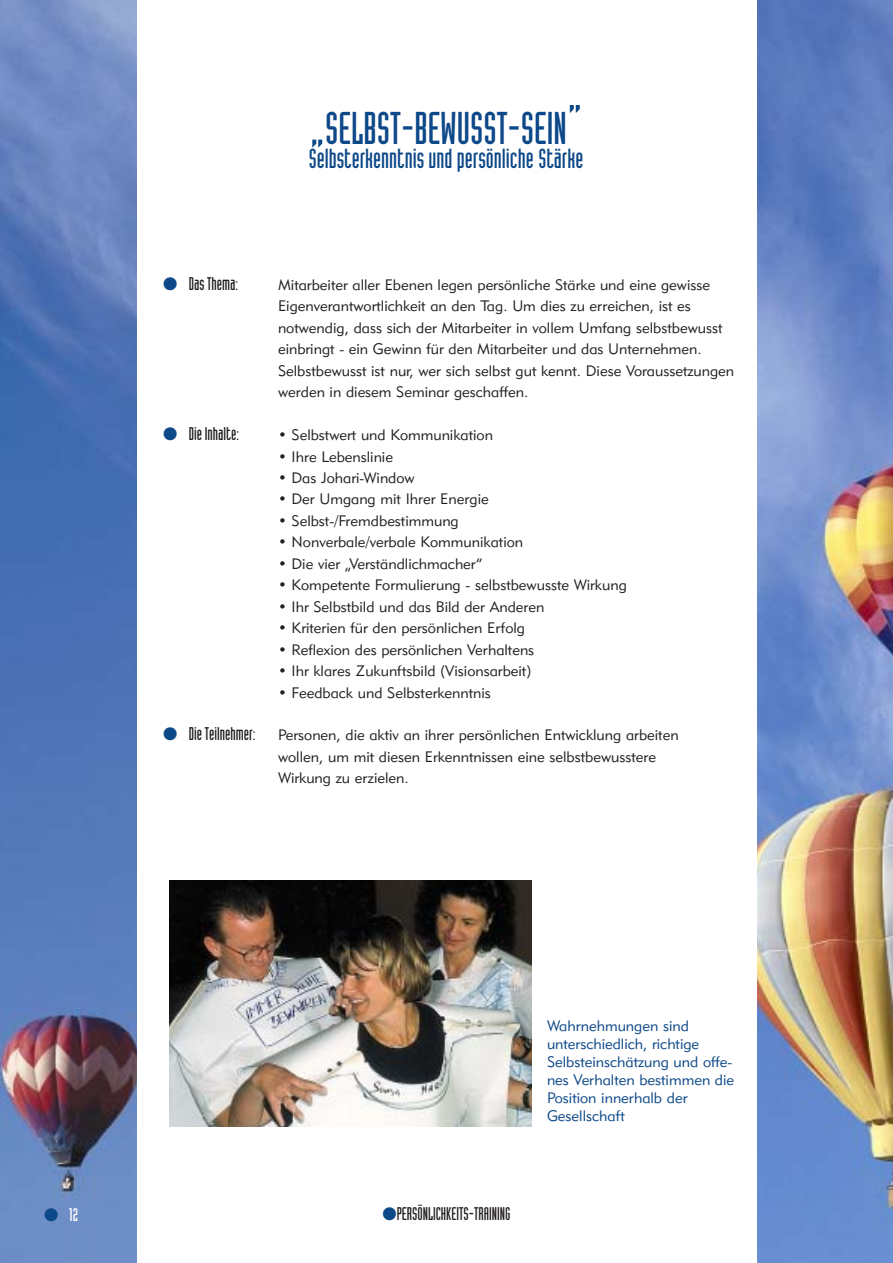
<style>
.page{position:relative;width:893px;height:1263px;background:#fff}
.page>*{position:absolute;margin:0;border:0;box-sizing:border-box;transform-origin:0 0}
.t1{font:45px "Industria Solid A";color:#0d4888}
.t2{font:27px "Industria Solid A";color:#0d4888}
.t3{font:18px "Industria Solid A";color:#231f1f}
.t4{font:18px "Industria Solid A";color:#fff}
.t5{font:15px/21.5px "Geometric 415 BT Lite A";color:#231f1f}
.t6{font:15px/18px "Geometric 415 BT Lite A";color:#0d4888}
.s1{font-size:54px}
.s2{color:#0d4888}
</style>
<div class="page">
<img style="left:0;top:0;width:136px;height:1263px">
<img style="left:170px;top:880px;width:361px;height:247px">
<img style="left:757px;top:0;width:135px;height:1263px">
<h1 class="t1" style="left:309px;top:112px;width:275px"><span class="s1">„</span>SELBST-BEWUSST-SEIN<span class="s1">“</span></h1>
<h2 class="t2" style="left:309px;top:148px;width:276px">Selbsterkenntnis und persönliche Stärke</h2>
<p class="t3" style="left:163px;top:277px;width:77px"><span class="s2">●</span> Das Thema:</p>
<p class="t3" style="left:163px;top:427px;width:78px"><span class="s2">●</span> Die Inhalte:</p>
<p class="t3" style="left:163px;top:728px;width:94px"><span class="s2">●</span> Die Teilnehmer:</p>
<p class="t5" style="left:278px;top:275px;width:457px">Mitarbeiter aller Ebenen legen persönliche Stärke und eine gewisse Eigenverantwortlichkeit an den Tag. Um dies zu erreichen, ist es notwendig, dass sich der Mitarbeiter in vollem Umfang selbstbewusst einbringt - ein Gewinn für den Mitarbeiter und das Unternehmen.<br>Selbstbewusst ist nur, wer sich selbst gut kennt. Diese Voraussetzungen werden in diesem Seminar geschaffen.</p>
<p class="t5" style="left:278px;top:426px;width:216px">• Selbstwert und Kommunikation</p>
<p class="t5" style="left:278px;top:447px;width:116px">• Ihre Lebenslinie</p>
<p class="t5" style="left:278px;top:469px;width:138px">• Das Johari-Window</p>
<p class="t5" style="left:278px;top:490px;width:212px">• Der Umgang mit Ihrer Energie</p>
<p class="t5" style="left:278px;top:511px;width:182px">• Selbst-/Fremdbestimmung</p>
<p class="t5" style="left:278px;top:533px;width:247px">• Nonverbale/verbale Kommunikation</p>
<p class="t5" style="left:278px;top:554px;width:206px">• Die vier „Verständlichmacher“</p>
<p class="t5" style="left:278px;top:576px;width:350px">• Kompetente Formulierung - selbstbewusste Wirkung</p>
<p class="t5" style="left:278px;top:597px;width:268px">• Ihr Selbstbild und das Bild der Anderen</p>
<p class="t5" style="left:278px;top:619px;width:248px">• Kriterien für den persönlichen Erfolg</p>
<p class="t5" style="left:278px;top:640px;width:258px">• Reflexion des persönlichen Verhaltens</p>
<p class="t5" style="left:278px;top:662px;width:255px">• Ihr klares Zukunftsbild (Visionsarbeit)</p>
<p class="t5" style="left:278px;top:683px;width:214px">• Feedback und Selbsterkenntnis</p>
<p class="t5" style="left:278px;top:726px;width:402px">Personen, die aktiv an ihrer persönlichen Entwicklung arbeiten wollen, um mit diesen Erkenntnissen eine selbstbewusstere<br>Wirkung zu erzielen.</p>
<p class="t4" style="left:44px;top:1208px;width:36px"><span class="s2">●</span> 12</p>
<p class="t3" style="left:382px;top:1207px;width:129px"><span class="s2">●</span>PERSÖNLICHKEITS-TRAINING</p>
<p class="t6" style="left:547px;top:1018px;width:189px">Wahrnehmungen sind unterschiedlich, richtige<br>Selbsteinschätzung und offe&shy;nes Verhalten bestimmen die<br>Position innerhalb der<br>Gesellschaft</p>
</div>
